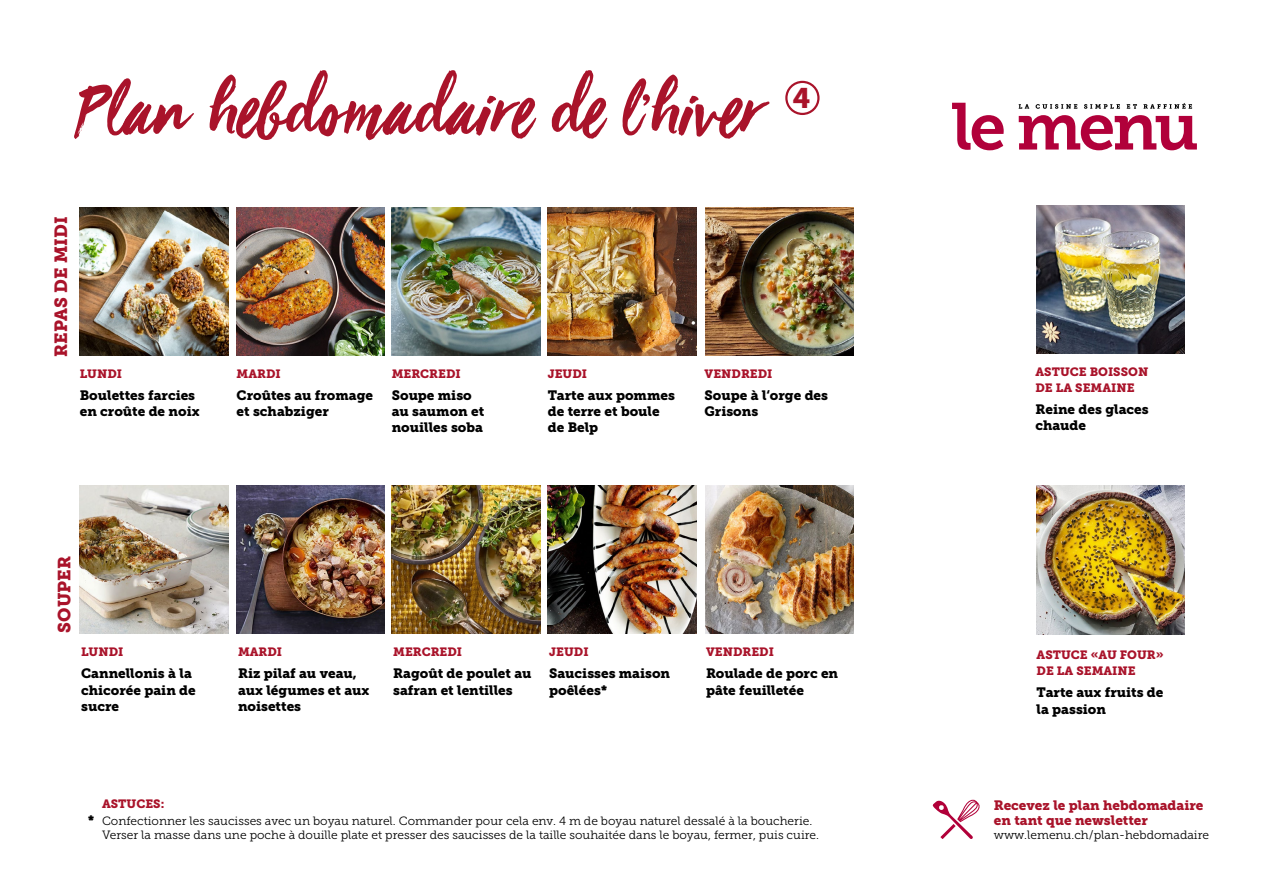
<style>
.page{position:relative;width:1263px;height:893px;background:#fff}
.page>*{position:absolute;margin:0;border:0;box-sizing:border-box;transform-origin:0 0}
.t1{font:81px "Viva Beautiful Pro";color:#a9132a}
.t2{font:28.2px "Museo Slab 900";color:#a9132a}
.t3{font:17.55px "Museo Slab 900";color:#a9132a}
.t4{font:13.5px/16.2px "Museo Slab 900";color:#000}
.t5{font:13.5px/15px "Museo Slab 900";color:#a9132a}
.t6{font:12px/14.4px "Museo Slab 300";color:#000}
.t7{font:12px/16.2px "Museo Slab 900";color:#a9132a}
.s1{font-family:"Museo Slab 900";font-size:13.5px}
</style>
<div class="page">
<svg style="left:952px;top:103px;width:245px;height:47px"></svg>
<svg style="left:933px;top:800px;width:47px;height:39px"></svg>
<img style="left:80px;top:208px;width:148px;height:148px">
<img style="left:705px;top:208px;width:149px;height:148px">
<img style="left:237px;top:208px;width:148px;height:148px">
<img style="left:392px;top:208px;width:148px;height:148px">
<img style="left:548px;top:208px;width:148px;height:148px">
<img style="left:1036px;top:206px;width:149px;height:148px">
<img style="left:1036px;top:486px;width:149px;height:148px">
<img style="left:80px;top:486px;width:148px;height:148px">
<img style="left:705px;top:486px;width:149px;height:148px">
<img style="left:237px;top:486px;width:148px;height:148px">
<img style="left:392px;top:486px;width:148px;height:148px">
<img style="left:548px;top:486px;width:148px;height:148px">
<div style="left:785px;top:81px;width:34px;height:34px;border:2px solid #a9132a;border-radius:50%"></div>
<h1 class="t1" style="left:77px;top:57px;width:686px">Plan hebdomadaire de l’hiver</h1>
<h2 class="t2" style="left:793px;top:82px;width:19px">4</h2>
<p class="t3" style="left:51px;top:357px;width:142px;rotate:-90deg">REPAS DE MIDI</p>
<p class="t7" style="left:80px;top:365px;width:44px">LUNDI</p>
<p class="t4" style="left:80px;top:387px;width:121px">Boulettes farcies en croûte de noix</p>
<p class="t7" style="left:237px;top:365px;width:46px">MARDI</p>
<p class="t4" style="left:237px;top:387px;width:138px">Croûtes au fromage et schabziger</p>
<p class="t7" style="left:392px;top:365px;width:71px">MERCREDI</p>
<p class="t4" style="left:392px;top:387px;width:94px">Soupe miso au saumon et nouilles soba</p>
<p class="t7" style="left:548px;top:365px;width:41px">JEUDI</p>
<p class="t4" style="left:548px;top:387px;width:129px">Tarte aux pommes de terre et boule de Belp</p>
<p class="t7" style="left:705px;top:365px;width:69px">VENDREDI</p>
<p class="t4" style="left:705px;top:387px;width:125px">Soupe à l‘orge des<br>Grisons</p>
<p class="t3" style="left:54px;top:633px;width:78px;rotate:-90deg">SOUPER</p>
<p class="t7" style="left:81px;top:644px;width:44px">LUNDI</p>
<p class="t4" style="left:81px;top:666px;width:116px">Cannellonis à la chicorée pain de sucre</p>
<p class="t7" style="left:238px;top:644px;width:46px">MARDI</p>
<p class="t4" style="left:238px;top:666px;width:133px">Riz pilaf au veau, aux légumes et aux noisettes</p>
<p class="t7" style="left:393px;top:644px;width:71px">MERCREDI</p>
<p class="t4" style="left:393px;top:666px;width:140px">Ragoût de poulet au safran et lentilles</p>
<p class="t7" style="left:549px;top:644px;width:41px">JEUDI</p>
<p class="t4" style="left:549px;top:666px;width:123px">Saucisses maison poêlées*</p>
<p class="t7" style="left:706px;top:644px;width:69px">VENDREDI</p>
<p class="t4" style="left:706px;top:666px;width:134px">Roulade de porc en pâte feuilletée</p>
<p class="t7" style="left:102px;top:796px;width:64px">ASTUCES:</p>
<p class="t6" style="left:102px;top:813px;width:718px;text-indent:-14px"><span class="s1">*</span> Confectionner les saucisses avec un boyau naturel. Commander pour cela env. 4 m de boyau naturel dessalé à la boucherie.<br>Verser la masse dans une poche à douille plate et presser des saucisses de la taille souhaitée dans le boyau, fermer, puis cuire.</p>
<p class="t7" style="left:1035px;top:364px;width:114px">ASTUCE BOISSON<br>DE LA SEMAINE</p>
<p class="t4" style="left:1035px;top:401px;width:115px">Reine des glaces chaude</p>
<p class="t7" style="left:1036px;top:647px;width:129px">ASTUCE «AU FOUR»<br>DE LA SEMAINE</p>
<p class="t4" style="left:1036px;top:685px;width:128px">Tarte aux fruits de la passion</p>
<p class="t5" style="left:994px;top:797px;width:211px">Recevez le plan hebdomadaire en tant que newsletter</p>
<p class="t6" style="left:994px;top:828px;width:217px">www.lemenu.ch/plan-hebdomadaire</p>
</div>
